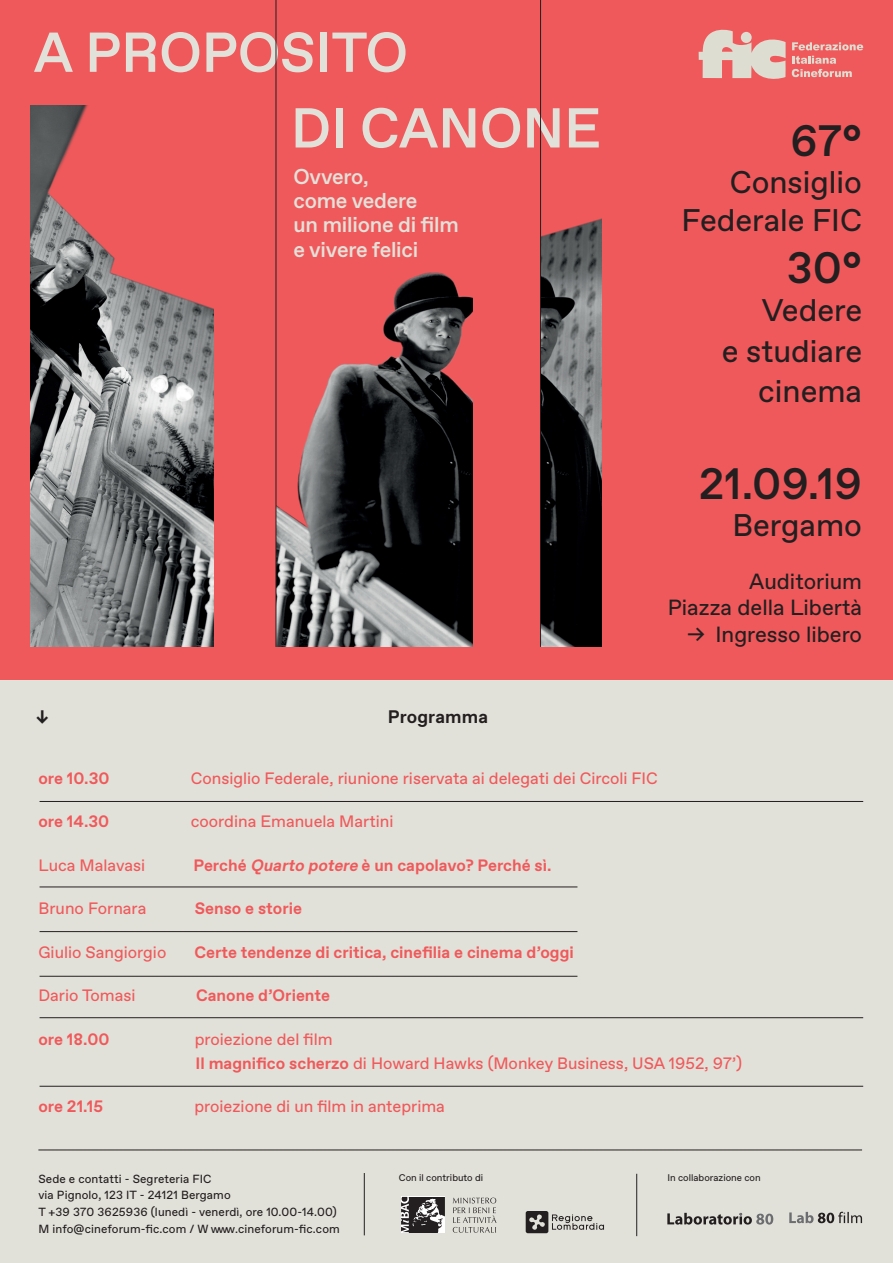
<style>
.page{position:relative;width:893px;height:1263px;background:#fff}
.page>*{position:absolute;margin:0;border:0;box-sizing:border-box;transform-origin:0 0}
.t1{font:500 56.1px/75.6px "Favorit";letter-spacing:-.005em;color:#e2e1d9}
.t2{font:500 43.95px "Favorit";color:#231f20}
.t3{font:31.35px/40.8px "Favorit";color:#231f20;text-align:right}
.t4{font:21.9px/26.4px "Favorit";color:#231f20;text-align:right}
.t5{font:500 21.45px/24.3px "Favorit";letter-spacing:-.01em;color:#e2e1d9}
.t6{font:700 18.15px "Favorit";letter-spacing:.01em;color:#231f20}
.t7{font:16.5px/24px "Favorit";color:#f0595b}
.t8{font:700 16.5px "Favorit";color:#f0595b}
.t9{font:11.85px/16.8px "Favorit";letter-spacing:.01em;color:#231f20}
.t10{font:9.75px "Favorit";color:#231f20}
.s1{font-style:italic}
.s2{font-weight:700}
</style>
<div class="page">
<div style="left:0;top:677px;width:893px;height:586px;background:#e2e1d9"></div>
<svg style="left:667px;top:1213px;width:106px;height:11px"></svg>
<svg style="left:789px;top:1212px;width:73px;height:11px"></svg>
<hr style="left:38px;top:1150px;width:824px;height:1px;background:#231f20">
<hr style="left:636px;top:1174px;width:1px;height:62px;background:#231f20">
<svg style="left:526px;top:1211px;width:78px;height:22px"></svg>
<svg style="left:453px;top:1197px;width:43px;height:36px"></svg>
<svg style="left:401px;top:1197px;width:44px;height:36px;background:#646162"></svg>
<hr style="left:40px;top:801px;width:823px;height:1px;background:#231f20">
<hr style="left:40px;top:887px;width:537px;height:1px;background:#231f20">
<hr style="left:40px;top:931px;width:537px;height:1px;background:#231f20">
<hr style="left:40px;top:976px;width:537px;height:1px;background:#231f20">
<hr style="left:40px;top:1017px;width:823px;height:1px;background:#231f20">
<hr style="left:40px;top:1086px;width:823px;height:1px;background:#231f20">
<div style="left:1px;top:0;width:892px;height:680px;background:#f0595b"></div>
<img style="left:541px;top:77px;width:60px;height:570px">
<img style="left:30px;top:105px;width:183px;height:542px">
<img style="left:277px;top:272px;width:195px;height:375px">
<hr style="left:540px;top:0;width:1px;height:647px;background:#231f20">
<hr style="left:276px;top:0;width:1px;height:647px;background:#231f20">
<svg style="left:699px;top:29px;width:87px;height:50px"></svg>
<svg style="left:792px;top:42px;width:71px;height:8px"></svg>
<svg style="left:792px;top:56px;width:60px;height:21px"></svg>
<div style="left:741px;top:32px;width:11px;height:11px;background:#deddd1;border-radius:50%"></div>
<hr style="left:364px;top:1173px;width:1px;height:62px;background:#231f20">
<h1 class="t1" style="left:291px;top:14px;width:312px;text-indent:-257px">A PROPOSITO<br>DI CANONE</h1>
<h3 class="t5" style="left:293px;top:164px;width:167px">Ovvero,<br>come vedere<br>un milione di film e vivere felici</h3>
<p class="t6" style="left:36px;top:705px;width:14px">↓</p>
<p class="t6" style="left:388px;top:705px;width:102px">Programma</p>
<h2 class="t2" style="left:790px;top:111px;width:73px">67°</h2>
<h3 class="t3" style="left:682px;top:163px;width:182px;line-height:37.5px">Consiglio<br>Federale FIC</h3>
<h2 class="t2" style="left:787px;top:239px;width:77px">30°</h2>
<h3 class="t3" style="left:722px;top:289px;width:142px">Vedere<br>e studiare cinema</h3>
<h2 class="t2" style="left:699px;top:454px;width:165px">21.09.19</h2>
<h3 class="t3" style="left:732px;top:504px;width:131px">Bergamo</h3>
<h3 class="t4" style="left:668px;top:568px;width:196px">Auditorium<br>Piazza della Libertà</h3>
<h3 class="t4" style="left:687px;top:620px;width:176px">→ Ingresso libero</h3>
<p class="t8" style="left:38px;top:767px;width:73px">ore 10.30</p>
<p class="t7" style="left:191px;top:766px;width:469px">Consiglio Federale, riunione riservata ai delegati dei Circoli FIC</p>
<p class="t8" style="left:38px;top:811px;width:72px">ore 14.30</p>
<p class="t7" style="left:191px;top:809px;width:204px">coordina Emanuela Martini</p>
<p class="t7" style="left:38px;top:853px;width:108px">Luca Malavasi</p>
<p class="t8" style="left:194px;top:854px;width:360px">Perché <span class="s1">Quarto potere</span> è un capolavo? Perché sì.</p>
<p class="t7" style="left:38px;top:896px;width:109px">Bruno Fornara</p>
<p class="t8" style="left:195px;top:898px;width:109px">Senso e storie</p>
<p class="t7" style="left:38px;top:940px;width:129px">Giulio Sangiorgio</p>
<p class="t8" style="left:195px;top:941px;width:381px">Certe tendenze di critica, cinefilia e cinema d’oggi</p>
<p class="t7" style="left:38px;top:983px;width:99px">Dario Tomasi</p>
<p class="t8" style="left:196px;top:985px;width:136px">Canone d’Oriente</p>
<p class="t8" style="left:38px;top:1028px;width:73px">ore 18.00</p>
<p class="t7" style="left:195px;top:1027px;width:549px">proiezione del film<br><span class="s2">Il magnifico scherzo</span> di Howard Hawks (Monkey Business, USA 1952, 97’)</p>
<p class="t8" style="left:38px;top:1096px;width:66px">ore 21.15</p>
<p class="t7" style="left:194px;top:1094px;width:252px">proiezione di un film in anteprima</p>
<p class="t10" style="left:399px;top:1171px;width:86px">Con il contributo di</p>
<p class="t9" style="left:38px;top:1170px;width:175px">Sede e contatti - Segreteria FIC</p>
<p class="t10" style="left:667px;top:1171px;width:95px">In collaborazione con</p>
<p class="t9" style="left:38px;top:1187px;width:303px">via Pignolo, 123 IT - 24121 Bergamo<br>T +39 370 3625936 (lunedì - venerdì, ore 10.00-14.00)<br>M info@cineforum-fic.com / W www.cineforum-fic.com</p>
</div>
